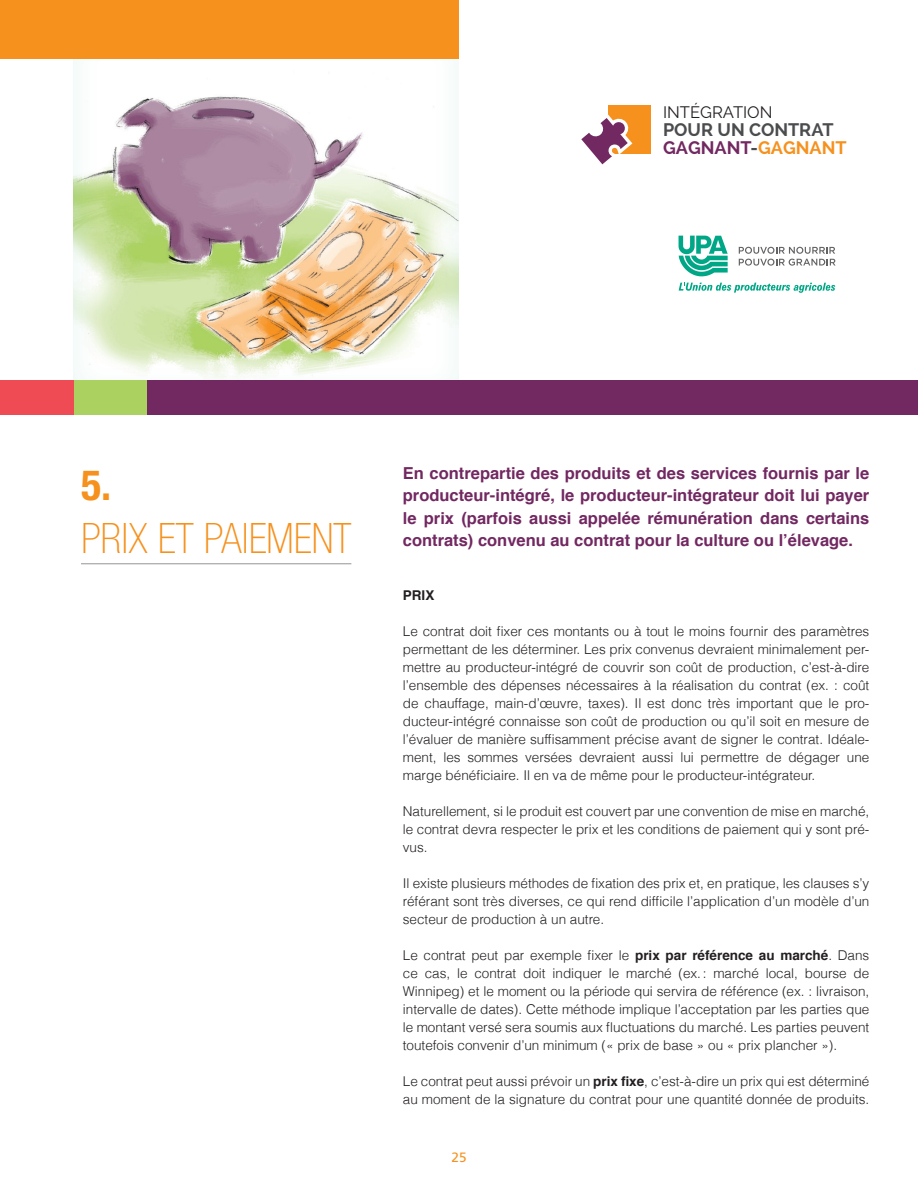
<style>
.page{position:relative;width:918px;height:1188px;background:#fff}
.page>*{position:absolute;margin:0;border:0;box-sizing:border-box;transform-origin:0 0}
.t1{font:100 condensed 42px "Helvetica Neue";color:#f6911e}
.t2{font:700 condensed 42px "Helvetica Neue";color:#f6911e}
.t3{font:700 18px/18px "Raleway";color:#4b4c4d}
.t4{font:700 16.5px/22.5px "Helvetica";color:#722861;text-align:justify}
.t5{font:16.5px "Raleway";color:#231f20}
.t6{font:300 13.5px/18px "Helvetica";color:#231f20;text-align:justify}
.t7{font:700 13.5px "Helvetica";color:#231f20}
.t8{font:13.5px "Frutiger";color:#f6911e}
.s1{color:#722861}
.s2{color:#f6911e}
.s3{font-weight:700}
</style>
<div class="page">
<div style="left:73px;top:34px;width:389px;height:360px;background:#00a786;opacity:.1"></div>
<div style="left:608px;top:105px;width:43px;height:49px;background:#f6911e"></div>
<svg style="left:581px;top:114px;width:52px;height:51px"></svg>
<div style="left:0;top:0;width:459px;height:58px;background:#f6911e"></div>
<div style="left:0;top:380px;width:75px;height:34px;background:#ef4b55"></div>
<div style="left:75px;top:380px;width:73px;height:34px;background:#abd261"></div>
<div style="left:147px;top:380px;width:771px;height:34px;background:#722861"></div>
<hr style="left:81px;top:563px;width:270px;height:1px;background:#939598">
<svg style="left:739px;top:247px;width:97px;height:19px"></svg>
<svg style="left:679px;top:236px;width:49px;height:40px"></svg>
<svg style="left:679px;top:283px;width:156px;height:10px"></svg>
<p class="t5" style="left:663px;top:103px;width:111px">INTÉGRATION</p>
<h2 class="t3" style="left:663px;top:121px;width:185px">POUR UN CONTRAT<br><span class="s1">GAGNANT</span>-<span class="s2">GAGNANT</span></h2>
<h1 class="t2" style="left:81px;top:460px;width:32px">5.</h1>
<h1 class="t1" style="left:81px;top:515px;width:272px">PRIX ET PAIEMENT</h1>
<p class="t4" style="left:403px;top:462px;width:468px">En contrepartie des produits et des services fournis par le producteur-intégré, le producteur-intégrateur doit lui payer le prix (parfois aussi appelée rémunération dans certains contrats) convenu au contrat pour la culture ou l’élevage.</p>
<p class="t7" style="left:403px;top:585px;width:33px">PRIX</p>
<p class="t6" style="left:403px;top:622px;width:468px">Le contrat doit fixer ces montants ou à tout le moins fournir des paramètres permettant de les déterminer. Les prix convenus devraient minimalement per&shy;mettre au producteur-intégré de couvrir son coût de production, c’est-à-dire l’ensemble des dépenses nécessaires à la réalisation du contrat (ex. : coût de chauffage, main-d’œuvre, taxes). Il est donc très important que le pro&shy;ducteur-intégré connaisse son coût de production ou qu’il soit en mesure de l’évaluer de manière suffisamment précise avant de signer le contrat. Idéale&shy;ment, les sommes versées devraient aussi lui permettre de dégager une marge bénéficiaire. Il en va de même pour le producteur-intégrateur.</p>
<p class="t6" style="left:403px;top:802px;width:468px">Naturellement, si le produit est couvert par une convention de mise en marché, le contrat devra respecter le prix et les conditions de paiement qui y sont pré&shy;vus.</p>
<p class="t6" style="left:403px;top:874px;width:468px">Il existe plusieurs méthodes de fixation des prix et, en pratique, les clauses s’y référant sont très diverses, ce qui rend difficile l’application d’un modèle d’un secteur de production à un autre.</p>
<p class="t6" style="left:403px;top:946px;width:468px">Le contrat peut par exemple fixer le <span class="s3">prix par référence au marché</span>. Dans ce cas, le contrat doit indiquer le marché (ex.: marché local, bourse de Winnipeg) et le moment ou la période qui servira de référence (ex. : livraison, intervalle de dates). Cette méthode implique l’acceptation par les parties que le montant versé sera soumis aux fluctuations du marché. Les parties peuvent toutefois convenir d’un minimum (« prix de base » ou « prix plancher »).</p>
<p class="t6" style="left:403px;top:1072px;width:468px">Le contrat peut aussi prévoir un <span class="s3">prix fixe</span>, c’est-à-dire un prix qui est déterminé au moment de la signature du contrat pour une quantité donnée de produits.</p>
<p class="t8" style="left:451px;top:1149px;width:17px">25</p>
</div>
